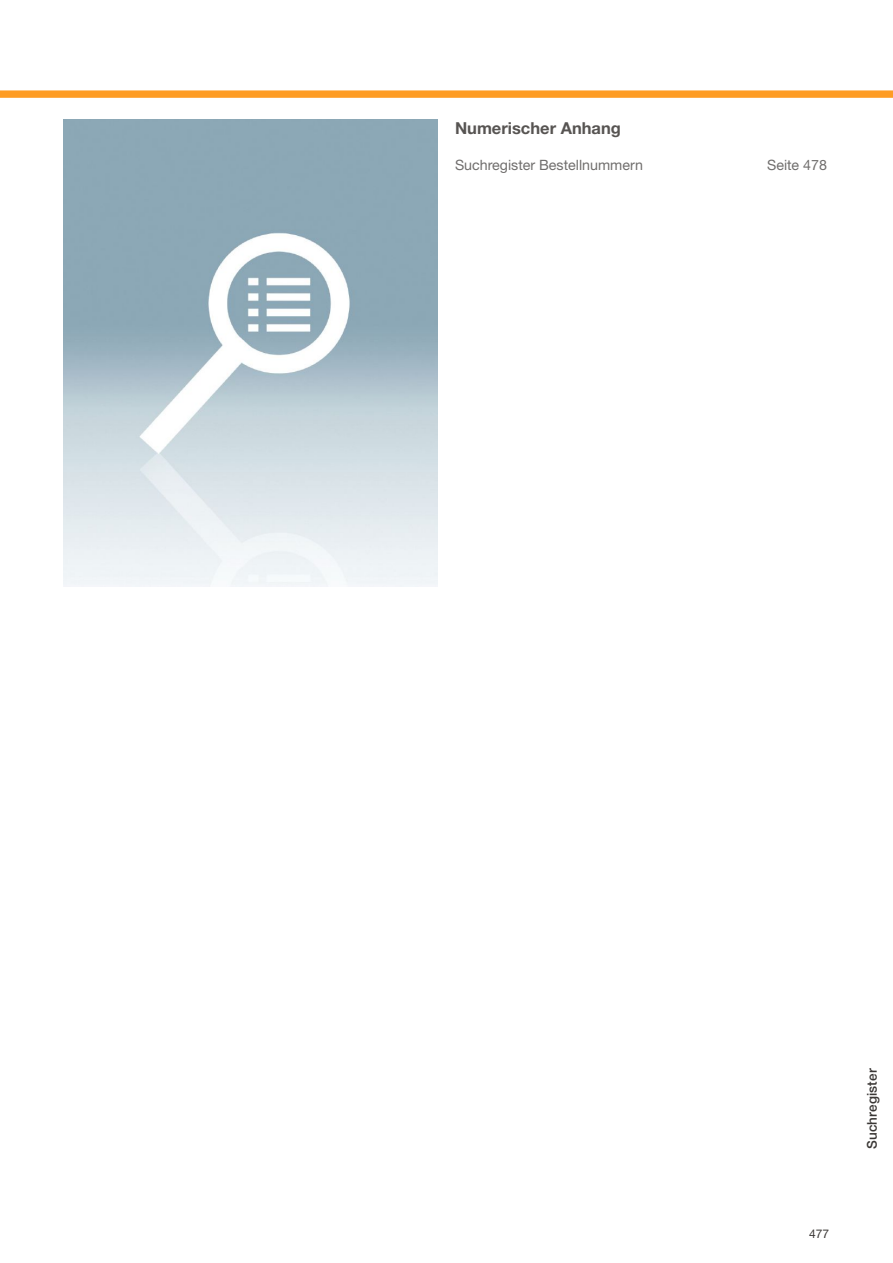
<style>
.page{position:relative;width:893px;height:1263px;background:#fff}
.page>*{position:absolute;margin:0;border:0;box-sizing:border-box;transform-origin:0 0}
.t1{font:700 16.5px "Helvetica Neue";color:#575452}
.t2{font:14.25px "Helvetica Neue";color:#706e6d}
.t3{font:500 13.5px "Helvetica Neue LT";letter-spacing:.01em;color:#3a3735}
.t4{font:12px "Helvetica Neue LT";color:#3a3735}
</style>
<div class="page">
<svg style="left:0;top:90px;width:893px;height:8px;background:#fea334"></svg>
<img style="left:64px;top:119px;width:374px;height:467px">
<p class="t1" style="left:455px;top:122px;width:167px">Numerischer Anhang</p>
<p class="t2" style="left:455px;top:160px;width:189px">Suchregister Bestellnummern</p>
<p class="t2" style="left:767px;top:160px;width:61px">Seite 478</p>
<p class="t4" style="left:809px;top:1229px;width:22px">477</p>
<p class="t3" style="left:867px;top:1149px;width:82px;rotate:-90deg">Suchregister</p>
</div>
